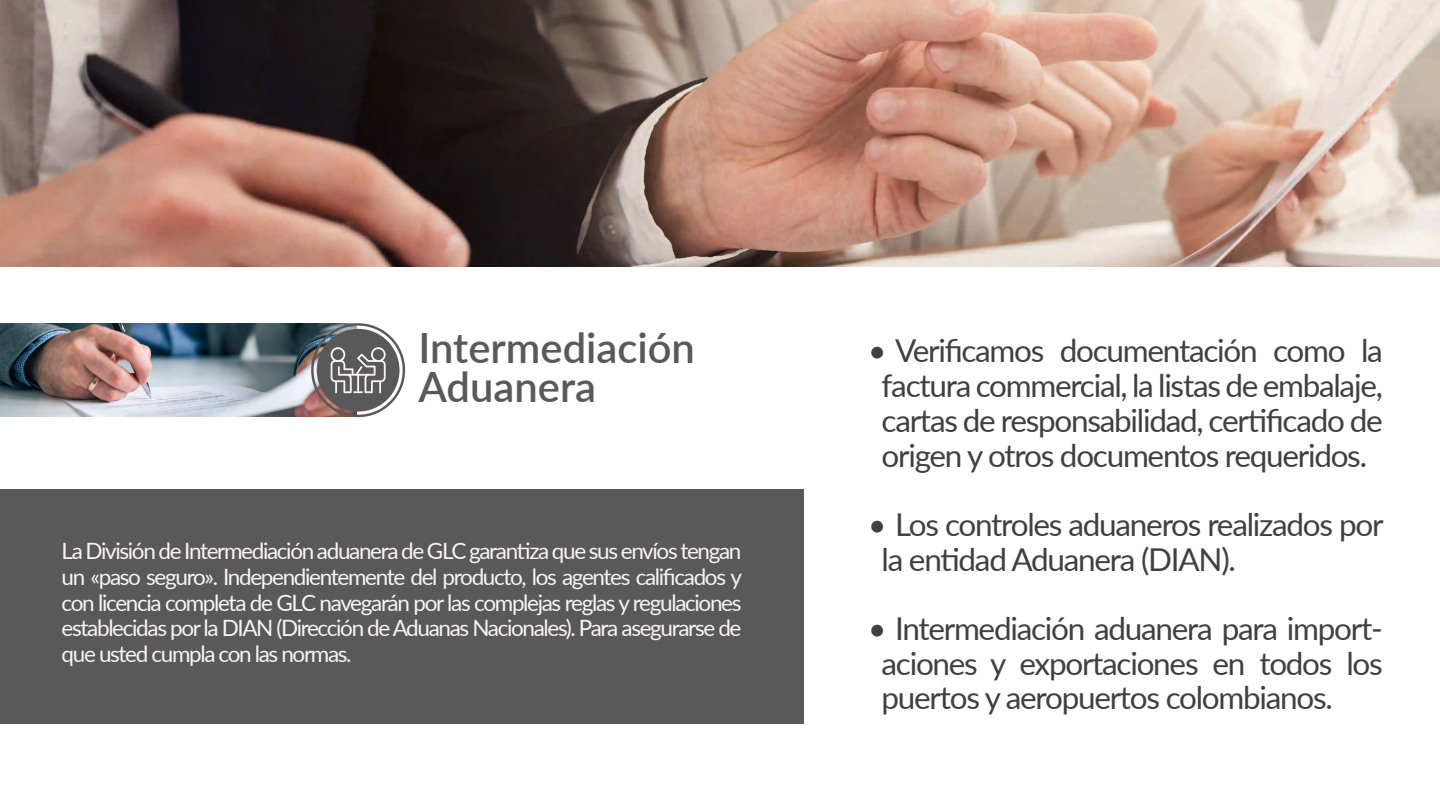
<style>
.page{position:relative;width:1440px;height:810px;background:#fff}
.page>*{position:absolute;margin:0;border:0;box-sizing:border-box;transform-origin:0 0}
.t1{font:600 41.7px/39.3px "Lato";color:#5a5959}
.t2{font:31.5px/34.7px "Lato";letter-spacing:-.04em;color:#414040;text-align:center}
.t3{font:22.5px/25.7px "Lato";letter-spacing:-.06em;color:#faf3f2;text-align:justify}
</style>
<div class="page">
<div style="left:0;top:489px;width:803px;height:235px;background:#5a5959"></div>
<img style="left:0;top:324px;width:356px;height:93px">
<div style="left:317px;top:329px;width:83px;height:83px;background:#5a5959;border-radius:50%"></div>
<div style="left:311px;top:323px;width:94px;height:94px;border:2px solid #5a5959;border-radius:50%"></div>
<svg style="left:331px;top:347px;width:55px;height:46px"></svg>
<img style="left:0;top:0;width:1440px;height:267px">
<h1 class="t1" style="left:418px;top:326px;width:278px">Intermediación<br>Aduanera</h1>
<h2 class="t2" style="left:868px;top:332px;width:516px">• Verificamos documentación como la factura commercial, la listas de embalaje, cartas de responsabilidad, certificado de origen y otros documentos requeridos.</h2>
<p class="t3" style="left:62px;top:537px;width:682px">La División de Intermediación aduanera de GLC garantiza que sus envíos tengan un «paso seguro». Independientemente del producto, los agentes calificados y con licencia completa de GLC navegarán por las complejas reglas y regulaciones establecidas por la DIAN (Dirección de Aduanas Nacionales). Para asegurarse de que usted cumpla con las normas.</p>
<h2 class="t2" style="left:882px;top:506px;width:503px;text-align:left;text-indent:-13px">• Los controles aduaneros realizados por la entidad Aduanera (DIAN).</h2>
<h2 class="t2" style="left:882px;top:610px;width:503px;text-align:justify;text-indent:-13px">• Intermediación aduanera para import&shy;aciones y exportaciones en todos los puertos y aeropuertos colombianos.</h2>
</div>
